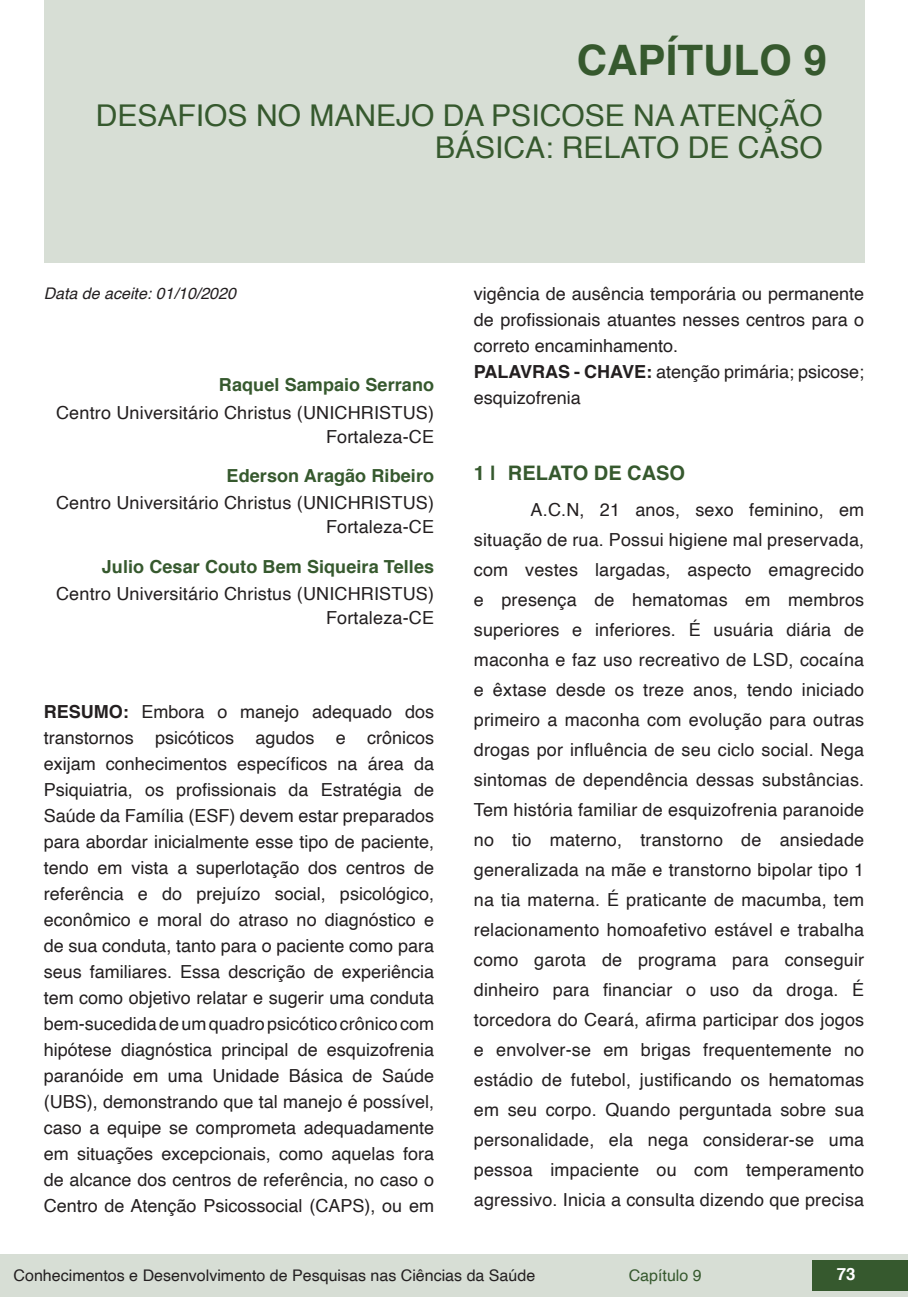
<style>
.page{position:relative;width:908px;height:1304px;background:#fff}
.page>*{position:absolute;margin:0;border:0;box-sizing:border-box;transform-origin:0 0}
.capítulos{font:700 42px "Helvetica";color:#36592e}
.nome_artigos{font:30px/32px "Helvetica";color:#36592e;text-align:right}
.t1{font:700 20px "Helvetica";color:#36592e}
.Resumos_e_PC_TXT{font:18px/26px "Helvetica";color:#231f20;text-align:justify}
.txt{font:18px/30px "Helvetica";letter-spacing:.01em;color:#231f20;text-align:justify}
.info_autores{font:18px "Helvetica";letter-spacing:.01em;color:#231f20}
.nome_autores{font:700 18px "Helvetica";letter-spacing:.005em;color:#36592e}
.t2{font:700 16.8px "Helvetica";color:#fff}
.t3{font:16px "Helvetica";color:#231f20}
.t4{font:italic 16px "Helvetica";color:#231f20}
.t5{font:16px "Helvetica";color:#36592e}
.s1{font-weight:700}
</style>
<div class="page">
<div style="left:0;top:1254px;width:906px;height:43px;background:#d7ded5"></div>
<div style="left:812px;top:1261px;width:95px;height:30px;background:#36592e"></div>
<div style="left:44px;top:0;width:819px;height:263px;background:#d7ded5"></div>
<p class="capítulos" style="left:576px;top:26px;width:251px">CAPÍTULO 9</p>
<p class="nome_artigos" style="left:96px;top:101px;width:728px">DESAFIOS NO MANEJO DA PSICOSE NA ATENÇÃO<br>BÁSICA: RELATO DE CASO</p>
<p class="t4" style="left:44px;top:280px;width:194px">Data de aceite: 01/10/2020</p>
<p class="nome_autores" style="left:219px;top:371px;width:216px">Raquel Sampaio Serrano</p>
<p class="info_autores" style="left:56px;top:399px;width:379px">Centro Universitário Christus (UNICHRISTUS)</p>
<p class="info_autores" style="left:326px;top:423px;width:110px">Fortaleza-CE</p>
<p class="nome_autores" style="left:226px;top:461px;width:209px">Ederson Aragão Ribeiro</p>
<p class="info_autores" style="left:56px;top:489px;width:379px">Centro Universitário Christus (UNICHRISTUS)</p>
<p class="info_autores" style="left:326px;top:513px;width:110px">Fortaleza-CE</p>
<p class="nome_autores" style="left:102px;top:552px;width:334px">Julio Cesar Couto Bem Siqueira Telles</p>
<p class="info_autores" style="left:56px;top:580px;width:379px">Centro Universitário Christus (UNICHRISTUS)</p>
<p class="info_autores" style="left:326px;top:604px;width:110px">Fortaleza-CE</p>
<p class="Resumos_e_PC_TXT" style="left:44px;top:699px;width:392px"><span class="s1">RESUMO:</span> Embora o manejo adequado dos transtornos psicóticos agudos e crônicos exijam conhecimentos específicos na área da Psiquiatria, os profissionais da Estratégia de Saúde da Família (ESF) devem estar preparados para abordar inicialmente esse tipo de paciente, tendo em vista a superlotação dos centros de referência e do prejuízo social, psicológico, econômico e moral do atraso no diagnóstico e de sua conduta, tanto para o paciente como para seus familiares. Essa descrição de experiência tem como objetivo relatar e sugerir uma conduta bem-sucedida de um quadro psicótico crônico com hipótese diagnóstica principal de esquizofrenia paranóide em uma Unidade Básica de Saúde (UBS), demonstrando que tal manejo é possível, caso a equipe se comprometa adequadamente em situações excepcionais, como aquelas fora de alcance dos centros de referência, no caso o Centro de Atenção Psicossocial (CAPS), ou em</p>
<p class="Resumos_e_PC_TXT" style="left:473px;top:281px;width:392px">vigência de ausência temporária ou permanente de profissionais atuantes nesses centros para o correto encaminhamento.</p>
<p class="Resumos_e_PC_TXT" style="left:473px;top:359px;width:392px"><span class="s1">PALAVRAS - CHAVE:</span> atenção primária; psicose; esquizofrenia</p>
<p class="t1" style="left:473px;top:457px;width:213px">1 | RELATO DE CASO</p>
<p class="txt" style="left:473px;top:495px;width:392px;text-indent:57px">A.C.N, 21 anos, sexo feminino, em situação de rua. Possui higiene mal preservada, com vestes largadas, aspecto emagrecido e presença de hematomas em membros superiores e inferiores. É usuária diária de maconha e faz uso recreativo de LSD, cocaína e êxtase desde os treze anos, tendo iniciado primeiro a maconha com evolução para outras drogas por influência de seu ciclo social. Nega sintomas de dependência dessas substâncias.<br>Tem história familiar de esquizofrenia paranoide no tio materno, transtorno de ansiedade generalizada na mãe e transtorno bipolar tipo 1 na tia materna. É praticante de macumba, tem relacionamento homoafetivo estável e trabalha como garota de programa para conseguir dinheiro para financiar o uso da droga. É torcedora do Ceará, afirma participar dos jogos e envolver-se em brigas frequentemente no estádio de futebol, justificando os hematomas em seu corpo. Quando perguntada sobre sua personalidade, ela nega considerar-se uma pessoa impaciente ou com temperamento agressivo. Inicia a consulta dizendo que precisa</p>
<p class="t3" style="left:14px;top:1263px;width:523px">Conhecimentos e Desenvolvimento de Pesquisas nas Ciências da Saúde</p>
<p class="t5" style="left:628px;top:1263px;width:74px">Capítulo 9</p>
<p class="t2" style="left:836px;top:1261px;width:20px">73</p>
</div>
